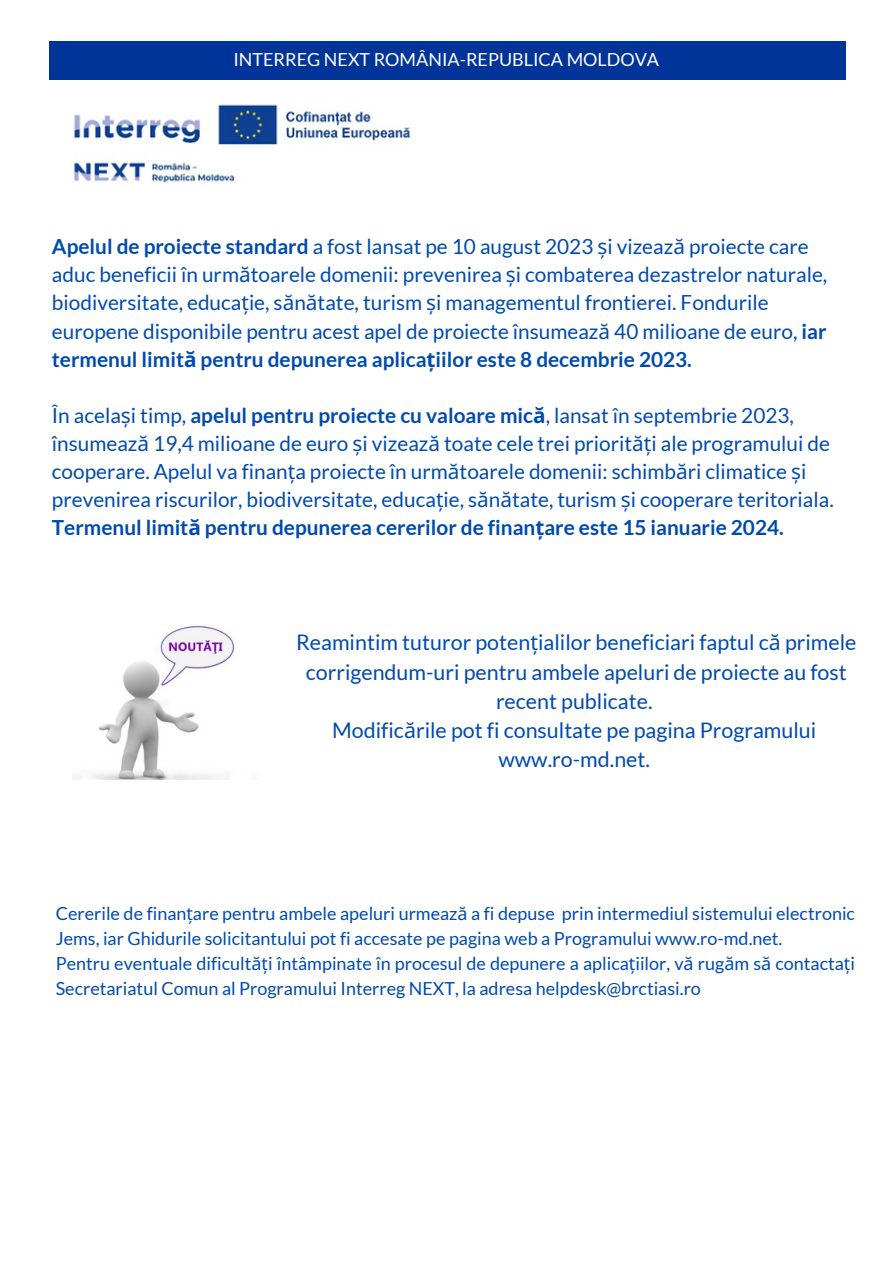
<style>
.page{position:relative;width:893px;height:1264px;background:#fff}
.page>*{position:absolute;margin:0;border:0;box-sizing:border-box;transform-origin:0 0}
.t1{font:21.45px/29.2px "Lato";color:#004aad;text-align:center}
.t2{font:20.85px/28px "Lato";color:#004aad}
.t3{font:18px/24.8px "Lato";color:#004aad}
.t4{font:18px "Lato";color:#fff}
.s1{font-weight:700}
.s2{font-family:"Noto Sans"}
.s3{font-family:"Noto Sans";font-weight:700}
</style>
<div class="page">
<div style="left:49px;top:42px;width:796px;height:38px;background:#013499"></div>
<img style="left:73px;top:625px;width:162px;height:154px">
<img style="left:73px;top:104px;width:338px;height:79px">
<p class="t4" style="left:233px;top:49px;width:427px">INTERREG NEXT ROMÂNIA-REPUBLICA MOLDOVA</p>
<p class="t2" style="left:52px;top:232px;width:776px"><span class="s1">Apelul de proiecte standard</span> a fost lansat pe 10 august 2023 <span class="s2">ș</span>i vizeaz<span class="s2">ă</span> proiecte care aduc beneficii în urm<span class="s2">ă</span>toarele domenii: prevenirea <span class="s2">ș</span>i combaterea dezastrelor naturale, biodiversitate, educa<span class="s2">ț</span>ie, s<span class="s2">ă</span>n<span class="s2">ă</span>tate, turism <span class="s2">ș</span>i managementul frontierei. Fondurile europene disponibile pentru acest apel de proiecte însumeaz<span class="s2">ă</span> 40 milioane de euro, <span class="s1">iar termenul limit</span><span class="s3">ă</span> <span class="s1">pentru depunerea aplica</span><span class="s3">ț</span><span class="s1">iilor este 8 decembrie 2023.</span></p>
<p class="t2" style="left:52px;top:401px;width:783px">În acela<span class="s2">ș</span>i timp, <span class="s1">apelul pentru proiecte cu valoare mic</span><span class="s3">ă</span>, lansat în septembrie 2023, însumeaz<span class="s2">ă</span> 19,4 milioane de euro <span class="s2">ș</span>i vizeaz<span class="s2">ă</span> toate cele trei priorit<span class="s2">ăț</span>i ale programului de cooperare. Apelul va finan<span class="s2">ț</span>a proiecte în urm<span class="s2">ă</span>toarele domenii: schimb<span class="s2">ă</span>ri climatice <span class="s2">ș</span>i prevenirea riscurilor, biodiversitate, educa<span class="s2">ț</span>ie, s<span class="s2">ă</span>n<span class="s2">ă</span>tate, turism <span class="s2">ș</span>i cooperare teritoriala.<br><span class="s1">Termenul limit</span><span class="s3">ă</span> <span class="s1">pentru depunerea cererilor de finan</span><span class="s3">ț</span><span class="s1">are este 15 ianuarie 2024.</span></p>
<p class="t1" style="left:296px;top:627px;width:562px">Reamintim tuturor poten<span class="s2">ț</span>ialilor beneficiari faptul c<span class="s2">ă</span> primele corrigendum-uri pentru ambele apeluri de proiecte au fost recent publicate.</p>
<p class="t1" style="left:332px;top:715px;width:485px">Modific<span class="s2">ă</span>rile pot fi consultate pe pagina Programului</p>
<p class="t1" style="left:498px;top:744px;width:153px">www.ro-md.net.</p>
<p class="t3" style="left:56px;top:901px;width:800px">Cererile de finan<span class="s2">ț</span>are pentru ambele apeluri urmeaz<span class="s2">ă</span> a fi depuse prin intermediul sistemului electronic<br>Jems, iar Ghidurile solicitantului pot fi accesate pe pagina web a Programului www.ro-md.net.</p>
<p class="t3" style="left:56px;top:950px;width:800px">Pentru eventuale dificult<span class="s2">ăț</span>i întâmpinate în procesul de depunere a aplica<span class="s2">ț</span>iilor, v<span class="s2">ă</span> rug<span class="s2">ă</span>m s<span class="s2">ă</span> contacta<span class="s2">ț</span>i<br>Secretariatul Comun al Programului Interreg NEXT, la adresa helpdesk@brctiasi.ro</p>
</div>
